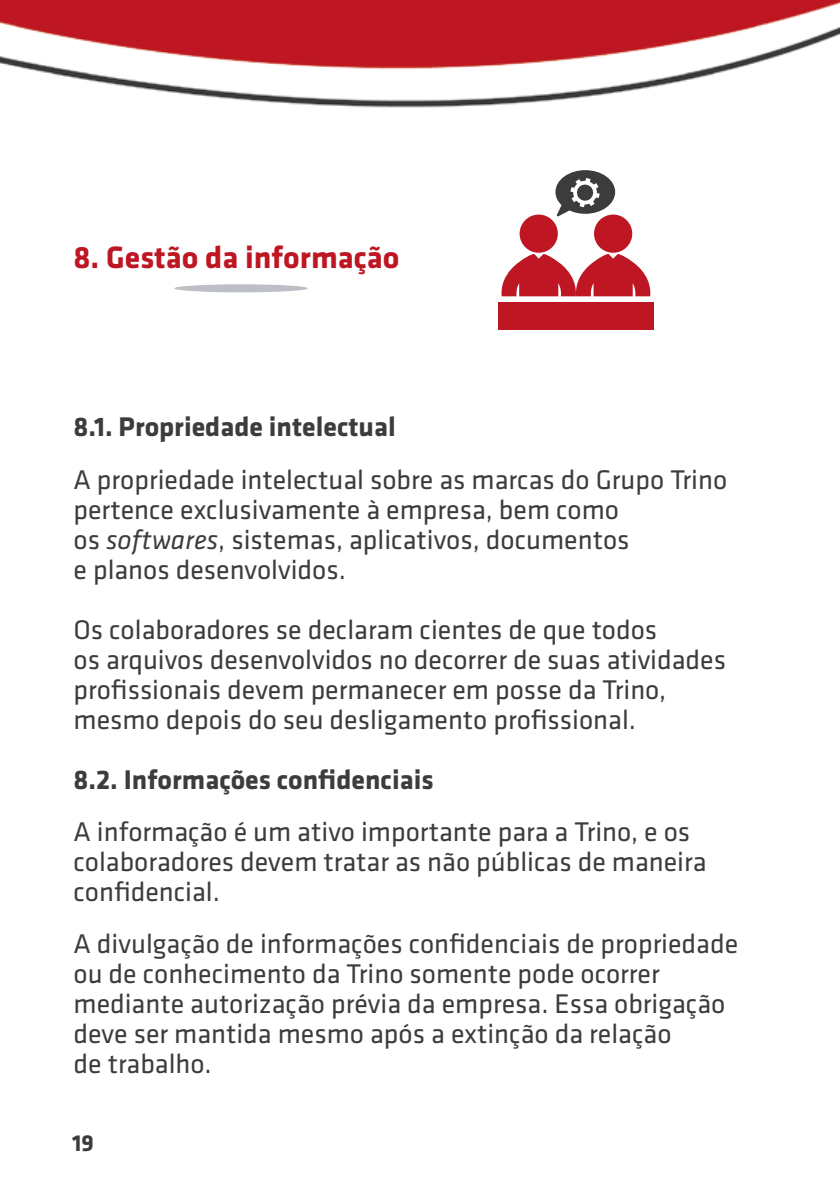
<style>
.page{position:relative;width:840px;height:1191px;background:#fff}
.page>*{position:absolute;margin:0;border:0;box-sizing:border-box;transform-origin:0 0}
.t1{font:700 32px "Klavika";color:#be1622}
.t2{font:28px/30px "Klavika";color:#3c3c3b}
.t3{font:700 28px "Klavika";color:#3c3c3b}
.t4{font:700 24px "Klavika";color:#3c3c3b}
.s1{font-style:italic}
</style>
<div class="page">
<img style="left:0;top:0;width:839px;height:108px">
<svg style="left:555px;top:170px;width:60px;height:46px"></svg>
<div style="left:519px;top:214px;width:38px;height:39px;background:#be1622;border-radius:50%"></div>
<div style="left:593px;top:214px;width:39px;height:39px;background:#be1622;border-radius:50%"></div>
<svg style="left:501px;top:254px;width:150px;height:42px"></svg>
<div style="left:497px;top:302px;width:156px;height:27px;background:#be1622"></div>
<div style="left:174px;top:284px;width:134px;height:8px;background:#bcbfc4;border-radius:50%"></div>
<p class="t1" style="left:73px;top:240px;width:327px">8. Gestão da informação</p>
<p class="t3" style="left:73px;top:411px;width:323px">8.1. Propriedade intelectual</p>
<p class="t2" style="left:73px;top:465px;width:655px">A propriedade intelectual sobre as marcas do Grupo Trino pertence exclusivamente à empresa, bem como<br>os <span class="s1">softwares</span>, sistemas, aplicativos, documentos<br>e planos desenvolvidos.</p>
<p class="t2" style="left:73px;top:615px;width:653px">Os colaboradores se declaram cientes de que todos<br>os arquivos desenvolvidos no decorrer de suas atividades profissionais devem permanecer em posse da Trino, mesmo depois do seu desligamento profissional.</p>
<p class="t3" style="left:73px;top:764px;width:361px">8.2. Informações confidenciais</p>
<p class="t2" style="left:73px;top:817px;width:634px">A informação é um ativo importante para a Trino, e os colaboradores devem tratar as não públicas de maneira confidencial.</p>
<p class="t2" style="left:73px;top:929px;width:666px">A divulgação de informações confidenciais de propriedade ou de conhecimento da Trino somente pode ocorrer mediante autorização prévia da empresa. Essa obrigação deve ser mantida mesmo após a extinção da relação<br>de trabalho.</p>
<p class="t4" style="left:72px;top:1129px;width:23px">19</p>
</div>
